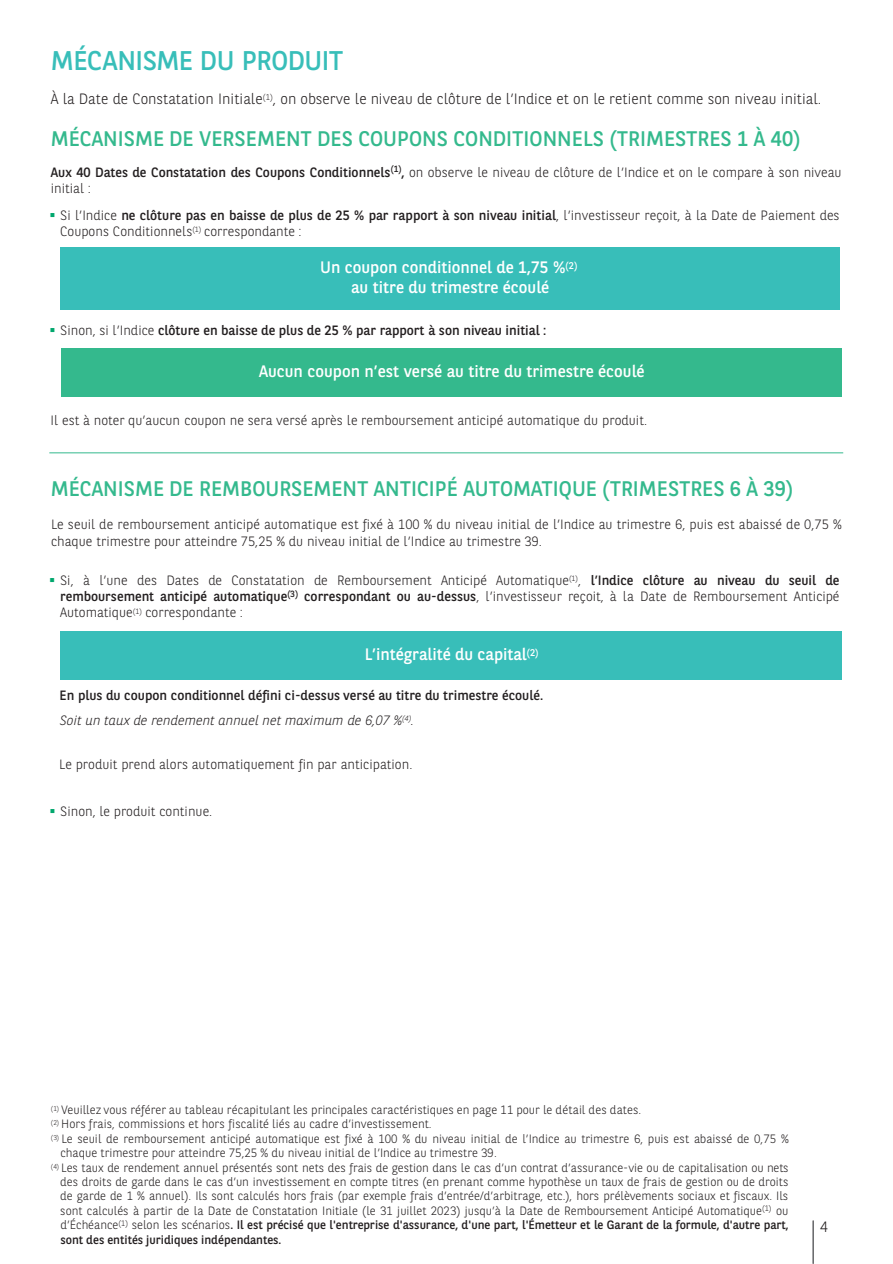
<style>
.page{position:relative;width:893px;height:1264px;background:#fff}
.page>*{position:absolute;margin:0;border:0;box-sizing:border-box;transform-origin:0 0}
.t1{font:27px "BNPP Sans";letter-spacing:-.02em;color:#38beb9}
.t2{font:21px "BNPP Sans";color:#34b98d}
.t3{font:16.5px "BNPP Sans";color:#fff}
.t4{font:300 15px "BNPP Sans";color:#231f20}
.t5{font:300 13.5px/16.2px "BNPP Sans";color:#231f20}
.t6{font:13.5px "BNPP Sans";color:#231f20}
.t7{font:italic 300 13.5px "BNPP Sans";color:#231f20}
.t8{font:300 12px "BNPP Sans";color:#231f20}
.t9{font:12px "BNPP Sans";color:#231f20}
.s1{font-weight:400}
.s2{color:#00a76d}
.s3{font-weight:300}
</style>
<div class="page">
<hr style="left:812px;top:1220px;width:1px;height:43px;background:#636466">
<div style="left:60px;top:247px;width:780px;height:62px;background:#38beb9"></div>
<div style="left:61px;top:349px;width:780px;height:48px;background:#34b98d"></div>
<div style="left:60px;top:631px;width:781px;height:48px;background:#38beb9"></div>
<hr style="left:49px;top:452px;width:794px;height:1px;background:#34b98d">
<p class="t1" style="left:51px;top:44px;width:294px">MÉCANISME DU PRODUIT</p>
<p class="t4" style="left:51px;top:90px;width:772px">À la Date de Constatation Initiale<sup>(1)</sup>, on observe le niveau de clôture de l’Indice et on le retient comme son niveau initial.</p>
<p class="t2" style="left:51px;top:126px;width:751px">MÉCANISME DE VERSEMENT DES COUPONS CONDITIONNELS (TRIMESTRES 1 À 40)</p>
<p class="t5" style="left:51px;top:164px;width:792px"><span class="s1">Aux 40 Dates de Constatation des Coupons Conditionnels</span><sup>(1)</sup><span class="s1">,</span> on observe le niveau de clôture de l’Indice et on le compare à son niveau initial :</p>
<p class="t5" style="left:60px;top:207px;width:780px;text-indent:-11px"><span class="s2">▪</span> Si l’Indice <span class="s1">ne clôture pas en baisse de plus de 25 % par rapport à son niveau initial</span>, l’investisseur reçoit, à la Date de Paiement des<br>Coupons Conditionnels<sup>(1)</sup> correspondante :</p>
<p class="t3" style="left:320px;top:258px;width:259px">Un coupon conditionnel de 1,75 %<sup>(2)</sup></p>
<p class="t3" style="left:351px;top:277px;width:200px">au titre du trimestre écoulé</p>
<p class="t6" style="left:49px;top:323px;width:498px"><span class="s2">▪</span> <span class="s3">Sinon, si l’Indice</span> clôture en baisse de plus de 25 % par rapport à son niveau initial :</p>
<p class="t3" style="left:259px;top:361px;width:387px">Aucun coupon n’est versé au titre du trimestre écoulé</p>
<p class="t5" style="left:51px;top:412px;width:598px">Il est à noter qu’aucun coupon ne sera versé après le remboursement anticipé automatique du produit.</p>
<p class="t2" style="left:51px;top:476px;width:743px">MÉCANISME DE REMBOURSEMENT ANTICIPÉ AUTOMATIQUE (TRIMESTRES 6 À 39)</p>
<p class="t5" style="left:51px;top:516px;width:792px">Le seuil de remboursement anticipé automatique est fixé à 100 % du niveau initial de l’Indice au trimestre 6, puis est abaissé de 0,75 % chaque trimestre pour atteindre 75,25 % du niveau initial de l’Indice au trimestre 39.</p>
<p class="t5" style="left:60px;top:572px;width:780px;text-align:justify;text-indent:-11px"><span class="s2">▪</span> Si, à l’une des Dates de Constatation de Remboursement Anticipé Automatique<sup>(1)</sup>, <span class="s1">l’Indice clôture au niveau du seuil de remboursement anticipé automatique</span><sup>(3)</sup> <span class="s1">correspondant ou au-dessus</span>, l’investisseur reçoit, à la Date de Remboursement Anticipé Automatique<sup>(1)</sup> correspondante :</p>
<p class="t3" style="left:364px;top:645px;width:175px">L’intégralité du capital<sup>(2)</sup></p>
<p class="t6" style="left:60px;top:687px;width:485px">En plus du coupon conditionnel défini ci-dessus versé au titre du trimestre écoulé.</p>
<p class="t7" style="left:60px;top:711px;width:356px">Soit un taux de rendement annuel net maximum de 6,07 %<sup>(4)</sup>.</p>
<p class="t5" style="left:59px;top:755px;width:355px">Le produit prend alors automatiquement fin par anticipation.</p>
<p class="t5" style="left:50px;top:803px;width:164px"><span class="s2">▪</span> Sinon, le produit continue.</p>
<p class="t8" style="left:51px;top:1102px;width:591px"><sup>(1)</sup> Veuillez vous référer au tableau récapitulant les principales caractéristiques en page 11 pour le détail des dates.</p>
<p class="t8" style="left:51px;top:1116px;width:382px"><sup>(2)</sup> Hors frais, commissions et hors fiscalité liés au cadre d’investissement.</p>
<p class="t8" style="left:51px;top:1131px;width:739px"><sup>(3)</sup> Le seuil de remboursement anticipé automatique est fixé à 100 % du niveau initial de l’Indice au trimestre 6, puis est abaissé de 0,75 %</p>
<p class="t8" style="left:60px;top:1145px;width:438px">chaque trimestre pour atteindre 75,25 % du niveau initial de l’Indice au trimestre 39.</p>
<p class="t8" style="left:51px;top:1160px;width:739px"><sup>(4)</sup> Les taux de rendement annuel présentés sont nets des frais de gestion dans le cas d’un contrat d’assurance-vie ou de capitalisation ou nets</p>
<p class="t8" style="left:60px;top:1174px;width:729px">des droits de garde dans le cas d’un investissement en compte titres (en prenant comme hypothèse un taux de frais de gestion ou de droits</p>
<p class="t8" style="left:60px;top:1188px;width:729px">de garde de 1 % annuel). Ils sont calculés hors frais (par exemple frais d’entrée/d’arbitrage, etc.), hors prélèvements sociaux et fiscaux. Ils</p>
<p class="t8" style="left:60px;top:1203px;width:729px">sont calculés à partir de la Date de Constatation Initiale (le 31 juillet 2023) jusqu’à la Date de Remboursement Anticipé Automatique<sup>(1)</sup> ou</p>
<p class="t9" style="left:60px;top:1217px;width:729px"><span class="s3">d’Échéance</span><sup>(1)</sup> <span class="s3">selon les scénarios</span>. Il est précisé que l'entreprise d'assurance, d'une part, l'Émetteur et le Garant de la formule, d'autre part,</p>
<p class="t9" style="left:60px;top:1232px;width:222px">sont des entités juridiques indépendantes.</p>
<p class="t4" style="left:820px;top:1217px;width:9px">4</p>
</div>
